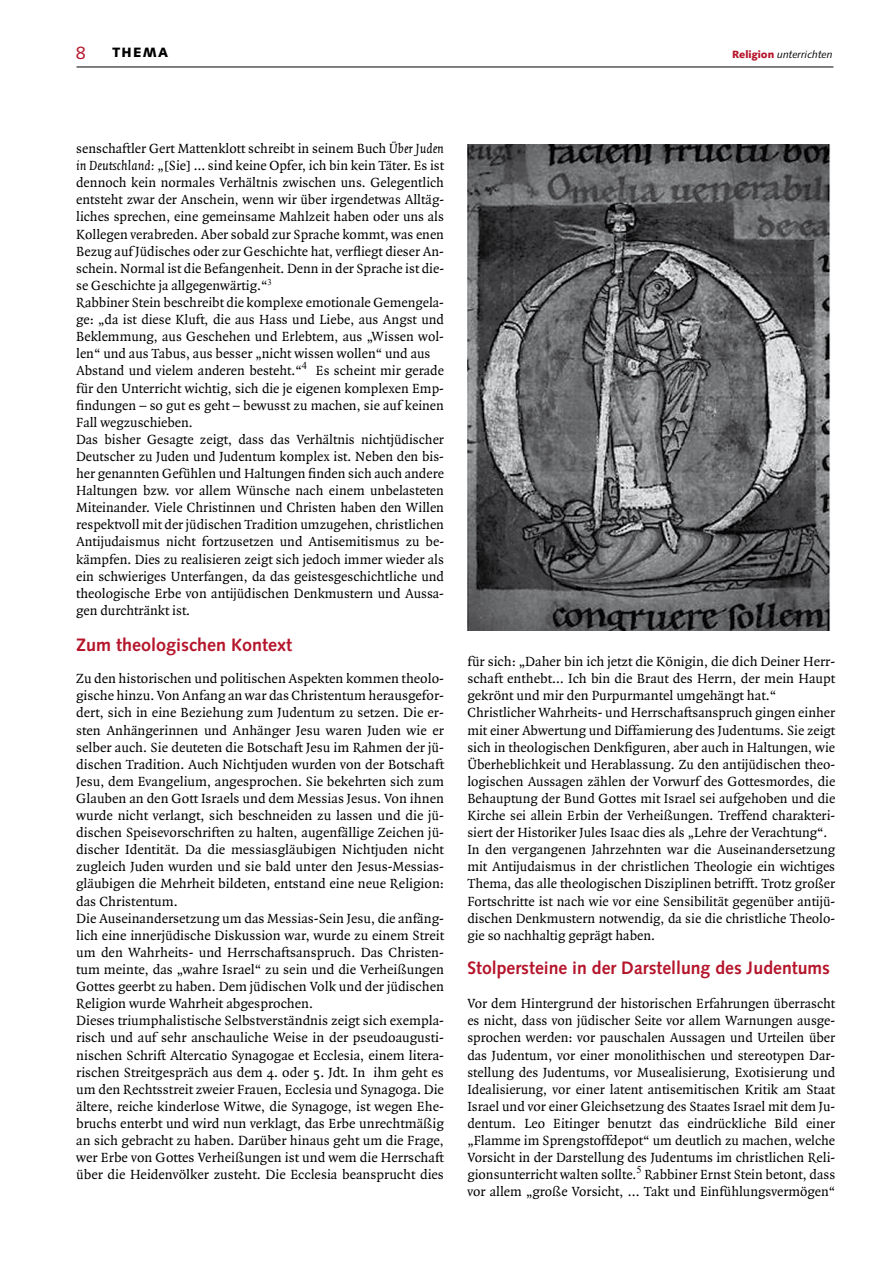
<style>
.page{position:relative;width:893px;height:1263px;background:#fff}
.page>*{position:absolute;margin:0;border:0;box-sizing:border-box;transform-origin:0 0}
.t1{font:700 18px "Syntax";color:#b5152b}
.t2{font:18px "Syntax";color:#b5152b}
.t3{font:14.25px/17.1px "Quadraat";color:#000}
.t4{font:900 13.5px "Syntax";letter-spacing:.1em;color:#000}
.t5{font:italic 10.5px "Syntax";color:#000}
.s1{font-weight:900;font-style:normal;color:#b5152b}
.s2{font-style:italic}
</style>
<div class="page">
<hr style="left:77px;top:67px;width:756px;height:1px;background:#000">
<img style="left:467px;top:145px;width:364px;height:486px">
<p class="t2" style="left:76px;top:42px;width:12px">8</p>
<p class="t5" style="left:732px;top:49px;width:102px"><span class="s1">Religion</span> unterrichten</p>
<p class="t4" style="left:112px;top:45px;width:57px">THEMA</p>
<p class="t3" style="left:76px;top:140px;width:369px">senschaftler Gert Mattenklott schreibt in seinem Buch <span class="s2">Über Juden in Deutschland:</span> „[Sie] … sind keine Opfer, ich bin kein Täter. Es ist dennoch kein normales Verhältnis zwischen uns. Gelegentlich entsteht zwar der Anschein, wenn wir über irgendetwas Alltäg&shy;liches sprechen, eine gemeinsame Mahlzeit haben oder uns als Kollegen verabreden. Aber sobald zur Sprache kommt, was enen Bezug auf Jüdisches oder zur Geschichte hat, verfliegt dieser An&shy;schein. Normal ist die Befangenheit. Denn in der Sprache ist die&shy;se Geschichte ja allgegenwärtig.“<sup>3<br></sup>Rabbiner Stein beschreibt die komplexe emotionale Gemengela&shy;ge: „da ist diese Kluft, die aus Hass und Liebe, aus Angst und Beklemmung, aus Geschehen und Erlebtem, aus „Wissen wol&shy;len“ und aus Tabus, aus besser „nicht wissen wollen“ und aus Abstand und vielem anderen besteht.“<sup>4</sup> Es scheint mir gerade für den Unterricht wichtig, sich die je eigenen komplexen Emp&shy;findungen – so gut es geht – bewusst zu machen, sie auf keinen Fall wegzuschieben.<br>Das bisher Gesagte zeigt, dass das Verhältnis nichtjüdischer Deutscher zu Juden und Judentum komplex ist. Neben den bis&shy;her genannten Gefühlen und Haltungen finden sich auch andere Haltungen bzw. vor allem Wünsche nach einem unbelasteten Miteinander. Viele Christinnen und Christen haben den Willen respektvoll mit der jüdischen Tradition umzugehen, christlichen Antijudaismus nicht fortzusetzen und Antisemitismus zu be&shy;kämpfen. Dies zu realisieren zeigt sich jedoch immer wieder als ein schwieriges Unterfangen, da das geistesgeschichtliche und theologische Erbe von antijüdischen Denkmustern und Aussa&shy;gen durchtränkt ist.</p>
<p class="t1" style="left:76px;top:635px;width:218px">Zum theologischen Kontext</p>
<p class="t3" style="left:76px;top:671px;width:369px">Zu den historischen und politischen Aspekten kommen theolo&shy;gische hinzu. Von Anfang an war das Christentum herausgefor&shy;dert, sich in eine Beziehung zum Judentum zu setzen. Die er&shy;sten Anhängerinnen und Anhänger Jesu waren Juden wie er selber auch. Sie deuteten die Botschaft Jesu im Rahmen der jü&shy;dischen Tradition. Auch Nichtjuden wurden von der Botschaft Jesu, dem Evangelium, angesprochen. Sie bekehrten sich zum Glauben an den Gott Israels und dem Messias Jesus. Von ihnen wurde nicht verlangt, sich beschneiden zu lassen und die jü&shy;dischen Speisevorschriften zu halten, augenfällige Zeichen jü&shy;discher Identität. Da die messiasgläubigen Nichtjuden nicht zugleich Juden wurden und sie bald unter den Jesus-Messias&shy;gläubigen die Mehrheit bildeten, entstand eine neue Religion: das Christentum.<br>Die Auseinandersetzung um das Messias-Sein Jesu, die anfäng&shy;lich eine innerjüdische Diskussion war, wurde zu einem Streit um den Wahrheits- und Herrschaftsanspruch. Das Christen&shy;tum meinte, das „wahre Israel“ zu sein und die Verheißungen Gottes geerbt zu haben. Dem jüdischen Volk und der jüdischen Religion wurde Wahrheit abgesprochen.<br>Dieses triumphalistische Selbstverständnis zeigt sich exempla&shy;risch und auf sehr anschauliche Weise in der pseudoaugusti&shy;nischen Schrift Altercatio Synagogae et Ecclesia, einem litera&shy;rischen Streitgespräch aus dem 4. oder 5. Jdt. In ihm geht es um den Rechtsstreit zweier Frauen, Ecclesia und Synagoga. Die ältere, reiche kinderlose Witwe, die Synagoge, ist wegen Ehe&shy;bruchs enterbt und wird nun verklagt, das Erbe unrechtmäßig an sich gebracht zu haben. Darüber hinaus geht um die Frage, wer Erbe von Gottes Verheißungen ist und wem die Herrschaft über die Heidenvölker zusteht. Die Ecclesia beansprucht dies</p>
<p class="t3" style="left:467px;top:653px;width:369px">für sich: „Daher bin ich jetzt die Königin, die dich Deiner Herr&shy;schaft enthebt… Ich bin die Braut des Herrn, der mein Haupt gekrönt und mir den Purpurmantel umgehängt hat.“ Christlicher Wahrheits- und Herrschaftsanspruch gingen einher mit einer Abwertung und Diffamierung des Judentums. Sie zeigt sich in theologischen Denkfiguren, aber auch in Haltungen, wie Überheblichkeit und Herablassung. Zu den antijüdischen theo&shy;logischen Aussagen zählen der Vorwurf des Gottesmordes, die Behauptung der Bund Gottes mit Israel sei aufgehoben und die Kirche sei allein Erbin der Verheißungen. Treffend charakteri&shy;siert der Historiker Jules Isaac dies als „Lehre der Verachtung“.<br>In den vergangenen Jahrzehnten war die Auseinandersetzung mit Antijudaismus in der christlichen Theologie ein wichtiges Thema, das alle theologischen Disziplinen betrifft. Trotz großer Fortschritte ist nach wie vor eine Sensibilität gegenüber antijü&shy;dischen Denkmustern notwendig, da sie die christliche Theolo&shy;gie so nachhaltig geprägt haben.</p>
<p class="t1" style="left:467px;top:957px;width:364px">Stolpersteine in der Darstellung des Judentums</p>
<p class="t3" style="left:467px;top:995px;width:369px;text-align:justify">Vor dem Hintergrund der historischen Erfahrungen überrascht es nicht, dass von jüdischer Seite vor allem Warnungen ausge&shy;sprochen werden: vor pauschalen Aussagen und Urteilen über das Judentum, vor einer monolithischen und stereotypen Dar&shy;stellung des Judentums, vor Musealisierung, Exotisierung und Idealisierung, vor einer latent antisemitischen Kritik am Staat Israel und vor einer Gleichsetzung des Staates Israel mit dem Ju&shy;dentum. Leo Eitinger benutzt das eindrückliche Bild einer „Flamme im Sprengstoffdepot“ um deutlich zu machen, welche Vorsicht in der Darstellung des Judentums im christlichen Reli&shy;gionsunterricht walten sollte.<sup>5</sup> Rabbiner Ernst Stein betont, dass vor allem „große Vorsicht, ... Takt und Einfühlungsvermögen“</p>
</div>
